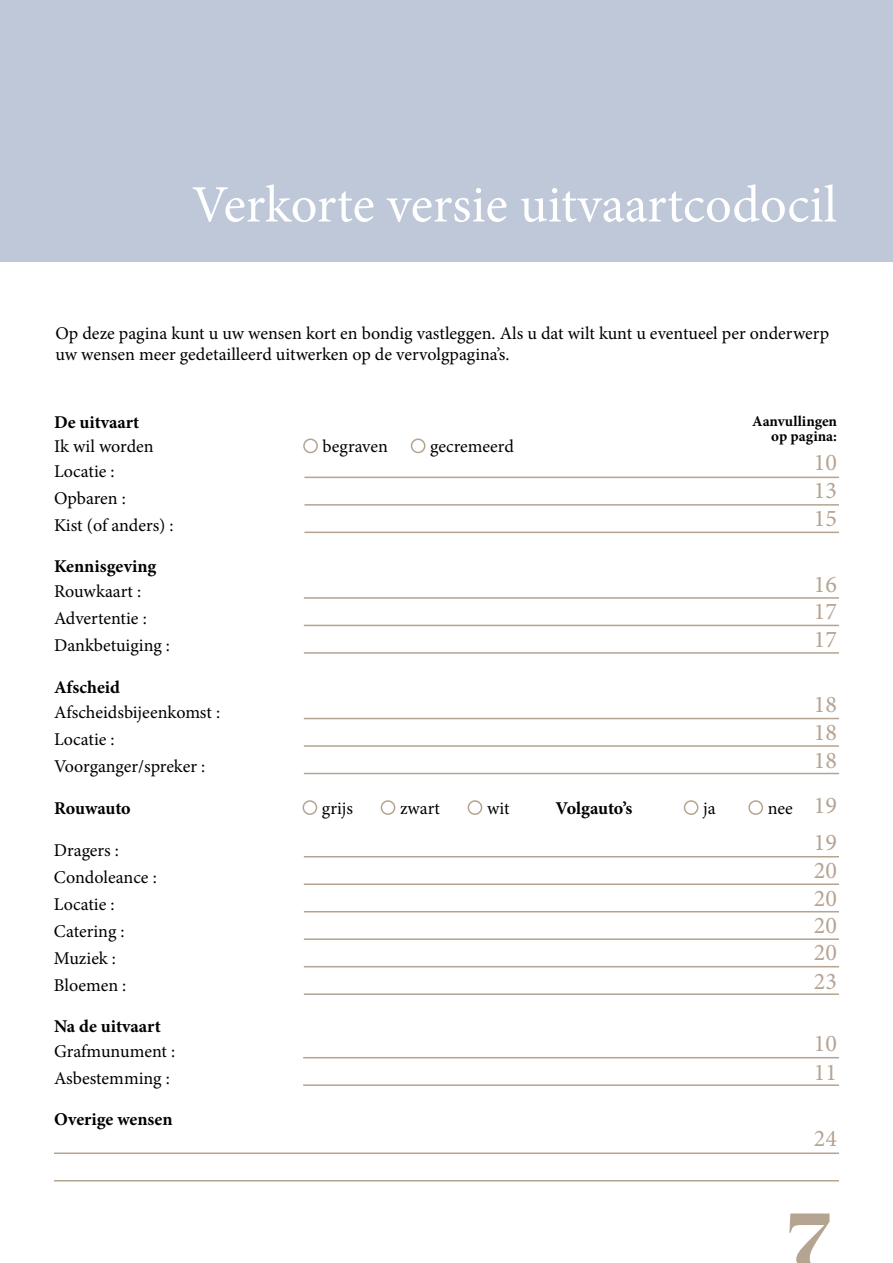
<style>
.page{position:relative;width:893px;height:1263px;background:#fff}
.page>*{position:absolute;margin:0;border:0;box-sizing:border-box;transform-origin:0 0}
.t1{font:75.6px "Abril Fatface";color:#b5a492;scale:1.16 1}
.t2{font:52.5px "Minion Pro";color:#fff}
.t3{font:24px "Minion Pro";color:#b6a392}
.t4{font:18px/27px "Minion Pro";color:#000}
.t5{font:700 18px "Minion Pro";color:#000}
.t6{font:700 15px/15px "Minion Pro";color:#000;text-align:right}
</style>
<div class="page">
<div style="left:0;top:0;width:893px;height:261px;background:#bec8d8"></div>
<hr style="left:304px;top:477px;width:535px;height:1px;background:#b5a492">
<hr style="left:304px;top:597px;width:535px;height:2px;background:#b5a492">
<hr style="left:303px;top:1057px;width:536px;height:1px;background:#b5a492">
<hr style="left:304px;top:718px;width:535px;height:1px;background:#b5a492">
<hr style="left:304px;top:856px;width:535px;height:1px;background:#b5a492">
<hr style="left:304px;top:966px;width:535px;height:1px;background:#b5a492">
<hr style="left:304px;top:532px;width:535px;height:1px;background:#b5a492">
<hr style="left:304px;top:652px;width:535px;height:2px;background:#b5a492">
<hr style="left:304px;top:773px;width:535px;height:1px;background:#b5a492">
<hr style="left:304px;top:911px;width:535px;height:1px;background:#b5a492">
<hr style="left:54px;top:1180px;width:785px;height:1px;background:#b5a492">
<hr style="left:304px;top:504px;width:535px;height:2px;background:#b5a492">
<hr style="left:304px;top:625px;width:535px;height:1px;background:#b5a492">
<hr style="left:303px;top:1084px;width:536px;height:2px;background:#b5a492">
<hr style="left:304px;top:745px;width:535px;height:2px;background:#b5a492">
<hr style="left:304px;top:883px;width:535px;height:2px;background:#b5a492">
<hr style="left:54px;top:1152px;width:785px;height:2px;background:#b5a492">
<hr style="left:304px;top:993px;width:535px;height:2px;background:#b5a492">
<hr style="left:304px;top:938px;width:535px;height:2px;background:#b5a492">
<div style="left:303px;top:438px;width:15px;height:15px;border:2px solid #b5a492;border-radius:50%"></div>
<div style="left:303px;top:800px;width:14px;height:15px;border:2px solid #b5a492;border-radius:50%"></div>
<div style="left:684px;top:800px;width:14px;height:15px;border:2px solid #b5a492;border-radius:50%"></div>
<div style="left:468px;top:800px;width:14px;height:15px;border:2px solid #b5a492;border-radius:50%"></div>
<div style="left:411px;top:438px;width:14px;height:15px;border:2px solid #b5a492;border-radius:50%"></div>
<div style="left:381px;top:800px;width:14px;height:15px;border:2px solid #b5a492;border-radius:50%"></div>
<div style="left:748px;top:800px;width:15px;height:15px;border:2px solid #b5a492;border-radius:50%"></div>
<h2 class="t2" style="left:192px;top:170px;width:647px">Verkorte versie uitvaartcodocil</h2>
<p class="t4" style="left:55px;top:323px;width:775px;line-height:21px">Op deze pagina kunt u uw wensen kort en bondig vastleggen. Als u dat wilt kunt u eventueel per onderwerp uw wensen meer gedetailleerd uitwerken op de vervolgpagina’s.</p>
<p class="t5" style="left:54px;top:409px;width:87px">De uitvaart</p>
<p class="t6" style="left:752px;top:413px;width:86px">Aanvullingen op pagina:</p>
<p class="t4" style="left:54px;top:433px;width:101px">Ik wil worden</p>
<p class="t4" style="left:323px;top:433px;width:67px">begraven</p>
<p class="t4" style="left:430px;top:433px;width:85px">gecremeerd</p>
<h3 class="t3" style="left:814px;top:447px;width:25px">10</h3>
<p class="t4" style="left:54px;top:458px;width:121px">Locatie :<br>Opbaren :<br>Kist (of anders) :</p>
<h3 class="t3" style="left:814px;top:474px;width:25px">13</h3>
<h3 class="t3" style="left:814px;top:502px;width:25px">15</h3>
<p class="t5" style="left:54px;top:554px;width:104px">Kennisgeving</p>
<p class="t4" style="left:54px;top:578px;width:118px">Rouwkaart :<br>Advertentie :<br>Dankbetuiging :</p>
<p class="t5" style="left:54px;top:674px;width:68px">Afscheid</p>
<p class="t4" style="left:54px;top:699px;width:168px">Afscheidsbijeenkomst :<br>Locatie :<br>Voorganger/spreker :</p>
<h3 class="t3" style="left:814px;top:568px;width:25px">16</h3>
<h3 class="t3" style="left:814px;top:595px;width:25px">17</h3>
<h3 class="t3" style="left:814px;top:624px;width:25px">17</h3>
<h3 class="t3" style="left:814px;top:688px;width:25px">18</h3>
<h3 class="t3" style="left:814px;top:716px;width:25px">18</h3>
<h3 class="t3" style="left:814px;top:744px;width:25px">18</h3>
<p class="t4" style="left:322px;top:795px;width:33px">grijs</p>
<p class="t4" style="left:400px;top:795px;width:41px">zwart</p>
<p class="t4" style="left:487px;top:795px;width:24px">wit</p>
<h3 class="t3" style="left:814px;top:789px;width:25px">19</h3>
<p class="t5" style="left:54px;top:795px;width:78px">Rouwauto</p>
<p class="t5" style="left:556px;top:796px;width:78px">Volgauto’s</p>
<p class="t4" style="left:703px;top:795px;width:14px">ja</p>
<p class="t4" style="left:768px;top:795px;width:27px">nee</p>
<p class="t4" style="left:54px;top:837px;width:104px">Dragers :<br>Condoleance :<br>Locatie :<br>Catering :<br>Muziek :<br>Bloemen :</p>
<p class="t5" style="left:54px;top:1013px;width:108px">Na de uitvaart</p>
<p class="t4" style="left:54px;top:1038px;width:123px">Grafmunument :<br>Asbestemming :</p>
<p class="t5" style="left:54px;top:1106px;width:120px">Overige wensen</p>
<h3 class="t3" style="left:814px;top:827px;width:25px">19</h3>
<h3 class="t3" style="left:814px;top:854px;width:25px">20</h3>
<h3 class="t3" style="left:814px;top:882px;width:25px">20</h3>
<h3 class="t3" style="left:814px;top:909px;width:25px">20</h3>
<h3 class="t3" style="left:814px;top:937px;width:25px">20</h3>
<h3 class="t3" style="left:814px;top:965px;width:25px">23</h3>
<h3 class="t3" style="left:814px;top:1028px;width:25px">10</h3>
<h3 class="t3" style="left:814px;top:1056px;width:25px">11</h3>
<h3 class="t3" style="left:814px;top:1122px;width:25px">24</h3>
<h1 class="t1" style="left:786px;top:1186px;width:40px">7</h1>
</div>
